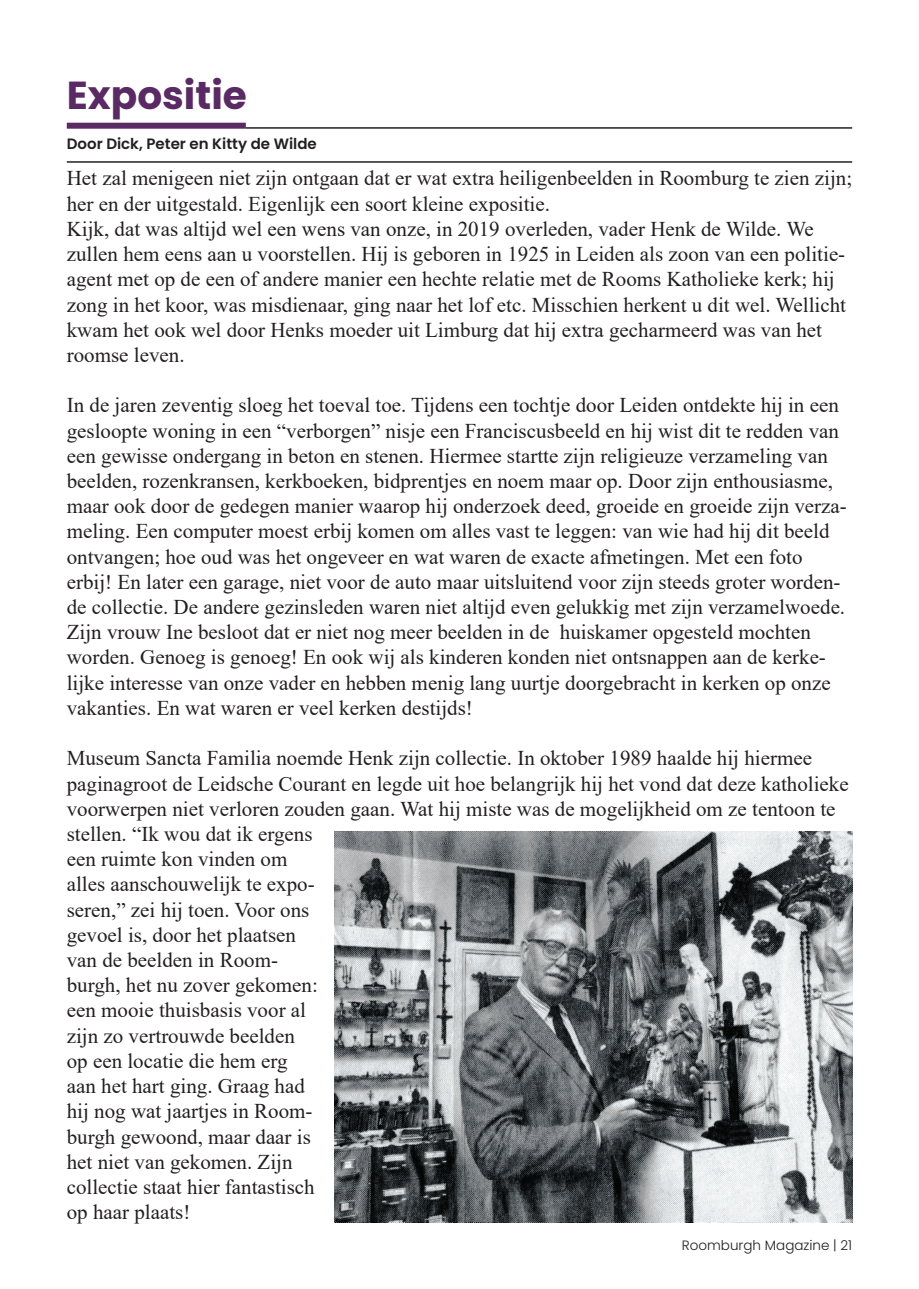
<style>
.page{position:relative;width:919px;height:1289px;background:#fff}
.page>*{position:absolute;margin:0;border:0;box-sizing:border-box;transform-origin:0 0}
.t1{font:700 39px "Poppins";color:#592a63}
.t2{font:21px/25.2px "Times New Roman";color:#231f20}
.t3{font:600 15px "Poppins";color:#231f20}
.t4{font:300 13.5px "Poppins";color:#231f20}
</style>
<div class="page">
<div style="left:67px;top:123px;width:179px;height:6px;background:#592a63"></div>
<hr style="left:246px;top:127px;width:606px;height:2px;background:#231f20">
<hr style="left:67px;top:161px;width:785px;height:2px;background:#231f20">
<img style="left:334px;top:831px;width:518px;height:391px">
<h1 class="t1" style="left:67px;top:72px;width:181px">Expositie</h1>
<p class="t3" style="left:67px;top:135px;width:251px">Door Dick, Peter en Kitty de Wilde</p>
<p class="t2" style="left:67px;top:165px;width:786px">Het zal menigeen niet zijn ontgaan dat er wat extra heiligenbeelden in Roomburg te zien zijn; her en der uitgestald. Eigenlijk een soort kleine expositie.<br>Kijk, dat was altijd wel een wens van onze, in 2019 overleden, vader Henk de Wilde. We zullen hem eens aan u voorstellen. Hij is geboren in 1925 in Leiden als zoon van een politie&shy;agent met op de een of andere manier een hechte relatie met de Rooms Katholieke kerk; hij zong in het koor, was misdienaar, ging naar het lof etc. Misschien herkent u dit wel. Wellicht kwam het ook wel door Henks moeder uit Limburg dat hij extra gecharmeerd was van het roomse leven.</p>
<p class="t2" style="left:67px;top:392px;width:781px">In de jaren zeventig sloeg het toeval toe. Tijdens een tochtje door Leiden ontdekte hij in een gesloopte woning in een “verborgen” nisje een Franciscusbeeld en hij wist dit te redden van een gewisse ondergang in beton en stenen. Hiermee startte zijn religieuze verzameling van beelden, rozenkransen, kerkboeken, bidprentjes en noem maar op. Door zijn enthousiasme, maar ook door de gedegen manier waarop hij onderzoek deed, groeide en groeide zijn verza&shy;meling. Een computer moest erbij komen om alles vast te leggen: van wie had hij dit beeld ontvangen; hoe oud was het ongeveer en wat waren de exacte afmetingen. Met een foto erbij! En later een garage, niet voor de auto maar uitsluitend voor zijn steeds groter worden&shy;de collectie. De andere gezinsleden waren niet altijd even gelukkig met zijn verzamelwoede.<br>Zijn vrouw Ine besloot dat er niet nog meer beelden in de huiskamer opgesteld mochten worden. Genoeg is genoeg! En ook wij als kinderen konden niet ontsnappen aan de kerke&shy;lijke interesse van onze vader en hebben menig lang uurtje doorgebracht in kerken op onze vakanties. En wat waren er veel kerken destijds!</p>
<p class="t2" style="left:67px;top:745px;width:783px">Museum Sancta Familia noemde Henk zijn collectie. In oktober 1989 haalde hij hiermee paginagroot de Leidsche Courant en legde uit hoe belangrijk hij het vond dat deze katholieke voorwerpen niet verloren zouden gaan. Wat hij miste was de mogelijkheid om ze tentoon te stellen. “Ik wou dat ik ergens<br>een ruimte kon vinden om<br>alles aanschouwelijk te expo-<br>seren,” zei hij toen. Voor ons<br>gevoel is, door het plaatsen<br>van de beelden in Room-<br>burgh, het nu zover gekomen:<br>een mooie thuisbasis voor al<br>zijn zo vertrouwde beelden<br>op een locatie die hem erg<br>aan het hart ging. Graag had<br>hij nog wat jaartjes in Room-<br>burgh gewoond, maar daar is<br>het niet van gekomen. Zijn<br>collectie staat hier fantastisch<br>op haar plaats!</p>
<p class="t4" style="left:681px;top:1237px;width:172px">Roomburgh Magazine | 21</p>
</div>
